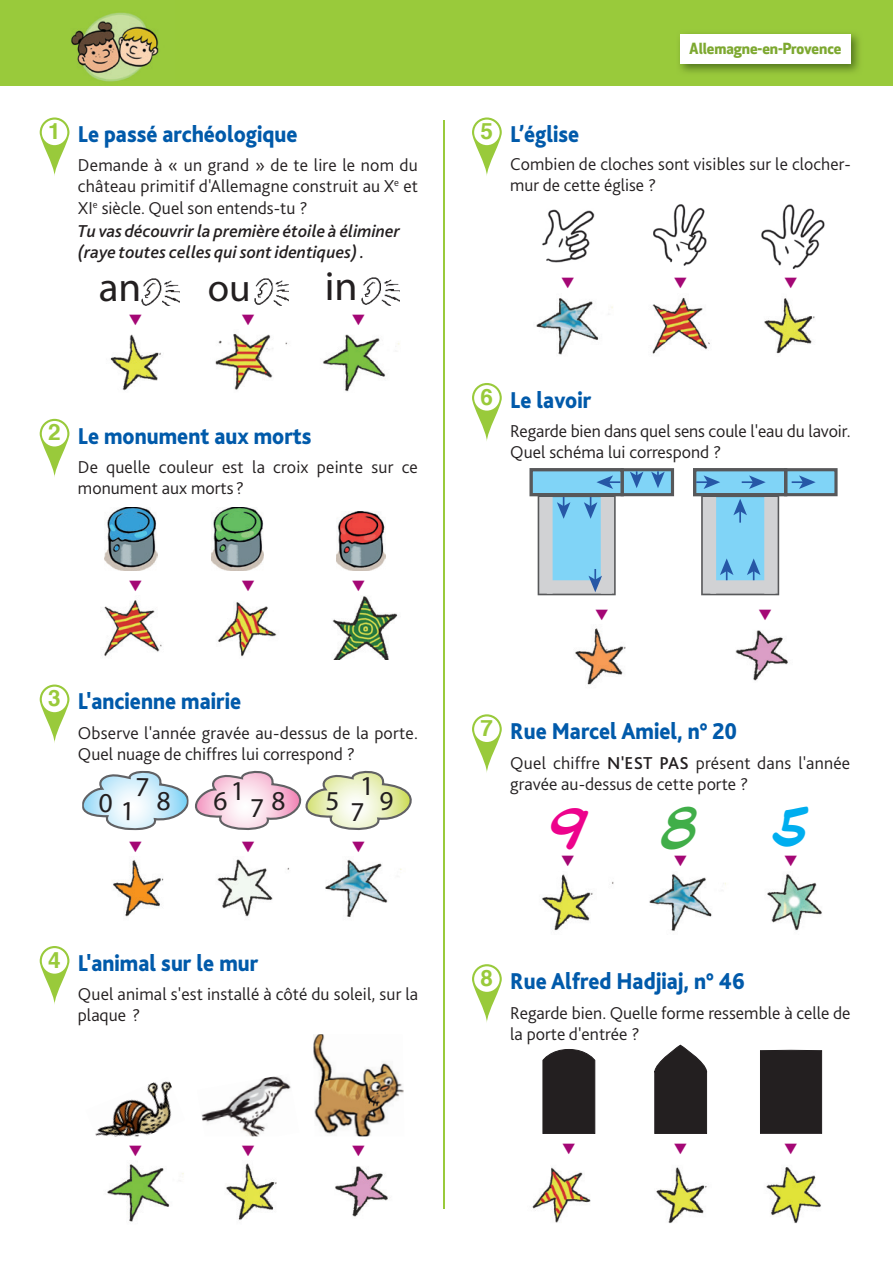
<style>
.page{position:relative;width:893px;height:1263px;background:#fff}
.page>*{position:absolute;margin:0;border:0;box-sizing:border-box;transform-origin:0 0}
.t1{font:italic 45px "Blambot Pro BB";color:#ed028c}
.t2{font:italic 45px "Blambot Pro BB";color:#40ae49}
.t3{font:italic 45px "Blambot Pro BB";color:#00aeef}
.t4{font:41.1px "Myriad Pro";color:#231f20}
.t5{font:39px "Myriad Pro";color:#231f20}
.t6{font:27.3px "Myriad Pro";color:#231f20}
.t7{font:800 24px "Bliss 2";color:#015aaa;scale:.9 1}
.t8{font:700 22.5px "Helvetica";color:#99ca3b}
.t9{font:300 18px/21px "Bliss 2";color:#231f20}
.t10{font:italic 500 18px "Bliss 2";color:#231f20}
.t11{font:700 15px "Apex New";letter-spacing:-.005em;color:#7da830}
.s1{font-weight:500;font-style:italic}
.s2{font-weight:500}
</style>
<div class="page">
<div style="left:0;top:0;width:893px;height:85px;background:#99ca3b"></div>
<img style="left:679px;top:33px;width:180px;height:40px">
<div style="left:680px;top:34px;width:170px;height:30px;background:#fff"></div>
<img style="left:60px;top:12px;width:114px;height:74px">
<hr style="left:444px;top:121px;width:1px;height:1088px;background:#99ca3b">
<img style="left:141px;top:278px;width:39px;height:27px">
<img style="left:254px;top:278px;width:34px;height:27px">
<img style="left:361px;top:277px;width:38px;height:28px">
<img style="left:110px;top:333px;width:290px;height:59px">
<img style="left:105px;top:507px;width:53px;height:64px">
<img style="left:211px;top:507px;width:53px;height:64px">
<img style="left:336px;top:511px;width:49px;height:60px">
<img style="left:104px;top:596px;width:294px;height:63px">
<img style="left:113px;top:859px;width:289px;height:58px">
<img style="left:95px;top:1081px;width:77px;height:55px">
<img style="left:201px;top:1076px;width:90px;height:60px">
<img style="left:313px;top:1034px;width:91px;height:102px">
<img style="left:107px;top:1163px;width:281px;height:59px">
<svg style="left:40px;top:117px;width:29px;height:59px"></svg>
<div style="left:42px;top:120px;width:25px;height:25px;background:#fff;border-radius:50%"></div>
<svg style="left:40px;top:419px;width:29px;height:59px"></svg>
<div style="left:42px;top:421px;width:25px;height:25px;background:#fff;border-radius:50%"></div>
<svg style="left:40px;top:684px;width:29px;height:59px"></svg>
<div style="left:42px;top:687px;width:25px;height:25px;background:#fff;border-radius:50%"></div>
<svg style="left:40px;top:946px;width:29px;height:59px"></svg>
<div style="left:42px;top:948px;width:25px;height:26px;background:#fff;border-radius:50%"></div>
<img style="left:542px;top:209px;width:53px;height:54px">
<img style="left:654px;top:204px;width:53px;height:62px">
<img style="left:761px;top:204px;width:64px;height:64px">
<img style="left:536px;top:297px;width:279px;height:58px">
<div style="left:622px;top:470px;width:50px;height:25px;background:#80d4f7"></div>
<div style="left:621px;top:468px;width:53px;height:28px;border:3px solid #57585a"></div>
<div style="left:531px;top:470px;width:91px;height:25px;background:#80d4f7"></div>
<div style="left:529px;top:468px;width:95px;height:28px;border:3px solid #57585a"></div>
<div style="left:539px;top:495px;width:75px;height:99px;background:#80d4f7"></div>
<div style="left:538px;top:494px;width:78px;height:101px;border:3px solid #57585a"></div>
<div style="left:539px;top:497px;width:14px;height:97px;background:#d1d2d4"></div>
<div style="left:601px;top:497px;width:13px;height:97px;background:#d1d2d4"></div>
<div style="left:547px;top:580px;width:65px;height:14px;background:#d1d2d4"></div>
<svg style="left:596px;top:475px;width:24px;height:14px"></svg>
<svg style="left:557px;top:497px;width:13px;height:22px"></svg>
<svg style="left:584px;top:497px;width:13px;height:22px"></svg>
<svg style="left:630px;top:471px;width:13px;height:17px"></svg>
<svg style="left:651px;top:471px;width:14px;height:17px"></svg>
<svg style="left:588px;top:569px;width:14px;height:23px"></svg>
<div style="left:786px;top:470px;width:50px;height:25px;background:#80d4f7"></div>
<div style="left:784px;top:468px;width:54px;height:28px;border:3px solid #57585a"></div>
<div style="left:695px;top:470px;width:91px;height:25px;background:#80d4f7"></div>
<div style="left:693px;top:468px;width:94px;height:28px;border:3px solid #57585a"></div>
<div style="left:703px;top:495px;width:74px;height:99px;background:#80d4f7"></div>
<div style="left:701px;top:494px;width:78px;height:101px;border:3px solid #57585a"></div>
<div style="left:703px;top:497px;width:13px;height:97px;background:#d1d2d4"></div>
<div style="left:764px;top:497px;width:14px;height:97px;background:#d1d2d4"></div>
<div style="left:710px;top:580px;width:65px;height:14px;background:#d1d2d4"></div>
<svg style="left:733px;top:499px;width:14px;height:24px"></svg>
<svg style="left:742px;top:475px;width:24px;height:14px"></svg>
<svg style="left:696px;top:475px;width:24px;height:14px"></svg>
<svg style="left:792px;top:475px;width:24px;height:14px"></svg>
<svg style="left:747px;top:558px;width:13px;height:22px"></svg>
<svg style="left:720px;top:558px;width:13px;height:22px"></svg>
<img style="left:575px;top:628px;width:213px;height:57px">
<img style="left:542px;top:874px;width:280px;height:57px">
<svg style="left:542px;top:1049px;width:54px;height:85px"></svg>
<svg style="left:654px;top:1045px;width:53px;height:89px"></svg>
<div style="left:760px;top:1050px;width:62px;height:84px;background:#231f20"></div>
<img style="left:532px;top:1167px;width:289px;height:56px">
<svg style="left:472px;top:117px;width:30px;height:59px"></svg>
<div style="left:474px;top:120px;width:26px;height:25px;background:#fff;border-radius:50%"></div>
<svg style="left:472px;top:383px;width:30px;height:59px"></svg>
<div style="left:474px;top:385px;width:26px;height:26px;background:#fff;border-radius:50%"></div>
<svg style="left:472px;top:714px;width:30px;height:59px"></svg>
<div style="left:474px;top:716px;width:26px;height:26px;background:#fff;border-radius:50%"></div>
<svg style="left:472px;top:964px;width:30px;height:59px"></svg>
<div style="left:474px;top:966px;width:26px;height:26px;background:#fff;border-radius:50%"></div>
<svg style="left:82px;top:770px;width:330px;height:61px"></svg>
<p class="t8" style="left:48px;top:113px;width:14px">1</p>
<h3 class="t7" style="left:78px;top:119px;width:246px">Le passé archéologique</h3>
<p class="t9" style="left:78px;top:154px;width:342px;line-height:21.8px">Demande à « un grand » de te lire le nom du château primitif d'Allemagne construit au X<sup>e</sup> et XI<sup>e</sup> siècle. Quel son entends-tu ?<br><span class="s1">Tu vas découvrir la première étoile à éliminer</span></p>
<p class="t10" style="left:78px;top:241px;width:288px">(raye toutes celles qui sont identiques) .</p>
<h2 class="t4" style="left:99px;top:262px;width:44px">an</h2>
<h3 class="t5" style="left:208px;top:264px;width:44px">ou</h3>
<h2 class="t4" style="left:325px;top:261px;width:34px">in</h2>
<p class="t8" style="left:48px;top:414px;width:14px">2</p>
<h3 class="t7" style="left:78px;top:421px;width:261px">Le monument aux morts</h3>
<p class="t9" style="left:78px;top:456px;width:341px">De quelle couleur est la croix peinte sur ce monument aux morts ?</p>
<p class="t11" style="left:689px;top:38px;width:154px">Allemagne-en-Provence</p>
<p class="t8" style="left:480px;top:113px;width:14px">5</p>
<h3 class="t7" style="left:510px;top:119px;width:78px">L’église</h3>
<p class="t9" style="left:510px;top:153px;width:342px">Combien de cloches sont visibles sur le clocher&shy;mur de cette église ?</p>
<p class="t8" style="left:480px;top:378px;width:14px">6</p>
<h3 class="t7" style="left:510px;top:385px;width:91px">Le lavoir</h3>
<p class="t9" style="left:510px;top:420px;width:342px">Regarde bien dans quel sens coule l'eau du lavoir.<br>Quel schéma lui correspond ?</p>
<p class="t8" style="left:48px;top:680px;width:14px">3</p>
<h3 class="t7" style="left:78px;top:686px;width:183px">L'ancienne mairie</h3>
<p class="t9" style="left:78px;top:721px;width:341px">Observe l'année gravée au-dessus de la porte.<br>Quel nuage de chiffres lui correspond ?</p>
<h3 class="t6" style="left:231px;top:774px;width:16px">1</h3>
<h3 class="t6" style="left:360px;top:769px;width:16px">1</h3>
<h3 class="t6" style="left:213px;top:784px;width:16px">6</h3>
<h3 class="t6" style="left:271px;top:784px;width:16px">8</h3>
<h3 class="t6" style="left:380px;top:784px;width:16px">9</h3>
<h3 class="t6" style="left:326px;top:784px;width:16px">5</h3>
<h3 class="t6" style="left:250px;top:791px;width:16px">7</h3>
<h3 class="t6" style="left:351px;top:795px;width:16px">7</h3>
<p class="t8" style="left:48px;top:941px;width:14px">4</p>
<h3 class="t7" style="left:78px;top:948px;width:202px">L'animal sur le mur</h3>
<p class="t9" style="left:78px;top:983px;width:342px">Quel animal s'est installé à côté du soleil, sur la plaque ?</p>
<p class="t8" style="left:480px;top:710px;width:14px">7</p>
<h3 class="t7" style="left:510px;top:716px;width:253px">Rue Marcel Amiel, n° 20</h3>
<p class="t9" style="left:510px;top:752px;width:341px">Quel chiffre <span class="s2">N'EST PAS</span> présent dans l'année gravée au-dessus de cette porte ?</p>
<h1 class="t1" style="left:548px;top:801px;width:41px">9</h1>
<h1 class="t2" style="left:661px;top:801px;width:40px">8</h1>
<h1 class="t3" style="left:773px;top:801px;width:38px">5</h1>
<p class="t8" style="left:480px;top:960px;width:14px">8</p>
<h3 class="t7" style="left:510px;top:966px;width:262px">Rue Alfred Hadjiaj, n° 46</h3>
<p class="t9" style="left:510px;top:1001px;width:342px">Regarde bien. Quelle forme ressemble à celle de la porte d'entrée ?</p>
</div>
